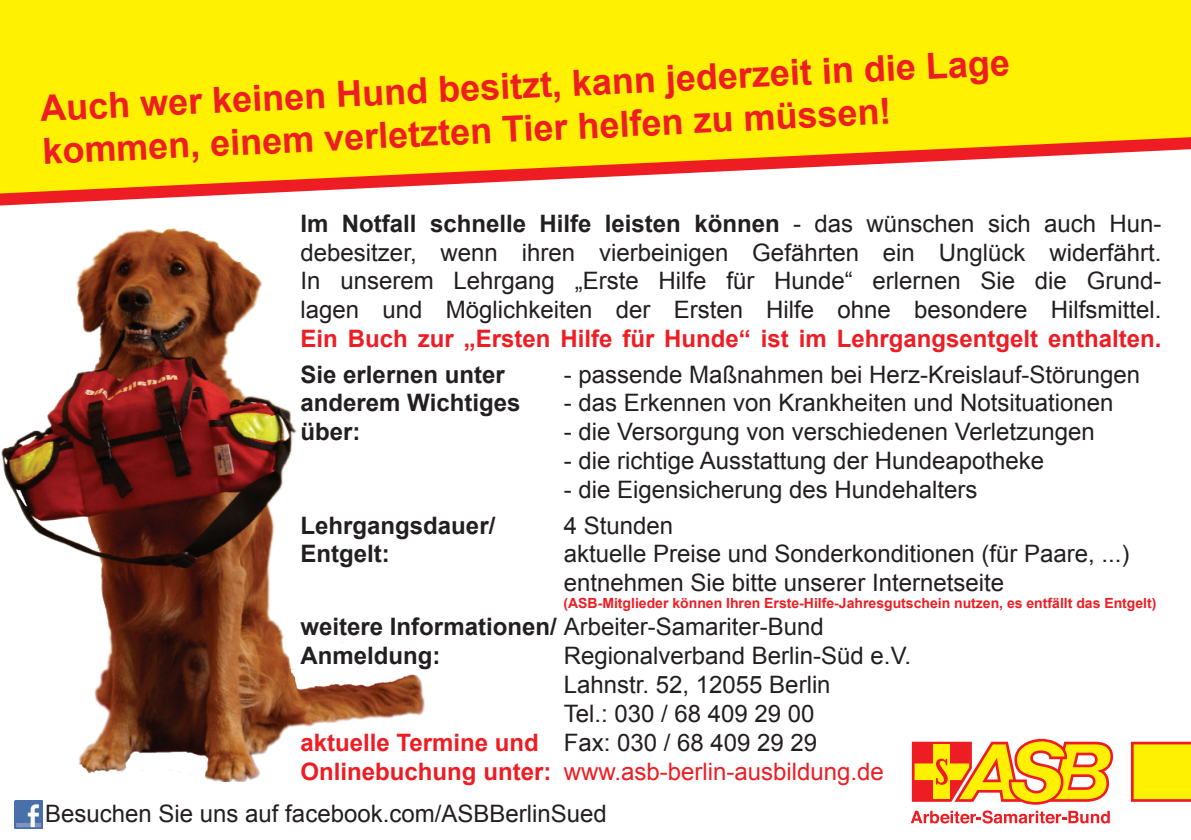
<style>
.page{position:relative;width:1191px;height:840px;background:#fff}
.page>*{position:absolute;margin:0;border:0;box-sizing:border-box;transform-origin:0 0}
.t1{font:700 36px/42.8px "Arial";color:#ee1d23}
.t2{font:24px/28.8px "Arial";color:#231f20}
.t3{font:700 24px/28.8px "Arial";color:#ee1d23}
.t4{font:700 24px/28.8px "Arial";color:#231f20}
.t5{font:24px "Arial";color:#ee1d23}
.t6{font:700 19px/19px "Helvetica";letter-spacing:-.01em;color:#ee1d23}
.t7{font:700 14px "Arial";color:#ee1d23}
.s1{font-weight:700}
</style>
<div class="page">
<div style="left:0;top:0;width:1191px;height:126px;background:#fff101"></div>
<svg style="left:0;top:126px;width:1191px;height:80px"></svg>
<img style="left:1px;top:228px;width:424px;height:554px">
<svg style="left:910px;top:810px;width:199px;height:13px"></svg>
<svg style="left:912px;top:738px;width:201px;height:66px"></svg>
<svg style="left:1131px;top:741px;width:60px;height:60px;background:#fcd808"></svg>
<img style="left:15px;top:800px;width:28px;height:27px">
<h1 class="t1" style="left:39px;top:90px;width:972px;rotate:-3deg">Auch wer keinen Hund besitzt, kann jederzeit in die Lage kommen, einem verletzten Tier helfen zu müssen!</h1>
<p class="t2" style="left:300px;top:209px;width:862px;text-align:justify"><span class="s1">Im Notfall schnelle Hilfe leisten können</span> - das wünschen sich auch Hun&shy;debesitzer, wenn ihren vierbeinigen Gefährten ein Unglück widerfährt.<br>In unserem Lehrgang „Erste Hilfe für Hunde“ erlernen Sie die Grund&shy;lagen und Möglichkeiten der Ersten Hilfe ohne besondere Hilfsmittel.</p>
<p class="t3" style="left:300px;top:325px;width:862px">Ein Buch zur „Ersten Hilfe für Hunde“ ist im Lehrgangsentgelt enthalten.</p>
<p class="t2" style="left:564px;top:360px;width:578px">- passende Maßnahmen bei Herz-Kreislauf-Störungen</p>
<p class="t2" style="left:564px;top:388px;width:551px">- das Erkennen von Krankheiten und Notsituationen</p>
<p class="t2" style="left:564px;top:417px;width:532px">- die Versorgung von verschiedenen Verletzungen</p>
<p class="t2" style="left:564px;top:446px;width:482px">- die richtige Ausstattung der Hundeapotheke</p>
<p class="t2" style="left:564px;top:475px;width:415px">- die Eigensicherung des Hundehalters</p>
<p class="t4" style="left:300px;top:360px;width:221px">Sie erlernen unter anderem Wichtiges über:</p>
<p class="t4" style="left:300px;top:511px;width:196px">Lehrgangsdauer/<br>Entgelt:</p>
<p class="t2" style="left:564px;top:510px;width:567px">4 Stunden<br>aktuelle Preise und Sonderkonditionen (für Paare, ...) entnehmen Sie bitte unserer Internetseite</p>
<p class="t7" style="left:563px;top:593px;width:594px">(ASB-Mitglieder können Ihren Erste-Hilfe-Jahresgutschein nutzen, es entfällt das Entgelt)</p>
<p class="t2" style="left:564px;top:612px;width:349px;text-indent:-263px"><span class="s1">weitere Informationen/</span> Arbeiter-Samariter-Bund<br>Regionalverband Berlin-Süd e.V.<br>Lahnstr. 52, 12055 Berlin<br>Tel.: 030 / 68 409 29 00<br>Fax: 030 / 68 409 29 29</p>
<p class="t5" style="left:564px;top:755px;width:322px">www.asb-berlin-ausbildung.de</p>
<p class="t4" style="left:300px;top:641px;width:141px">Anmeldung:</p>
<p class="t3" style="left:300px;top:728px;width:252px">aktuelle Termine und<br>Onlinebuchung unter:</p>
<p class="t6" style="left:749px;top:752px;width:122px">Wir helfen hier und jetzt.</p>
<p class="t2" style="left:45px;top:798px;width:563px">Besuchen Sie uns auf facebook.com/ASBBerlinSued</p>
</div>
